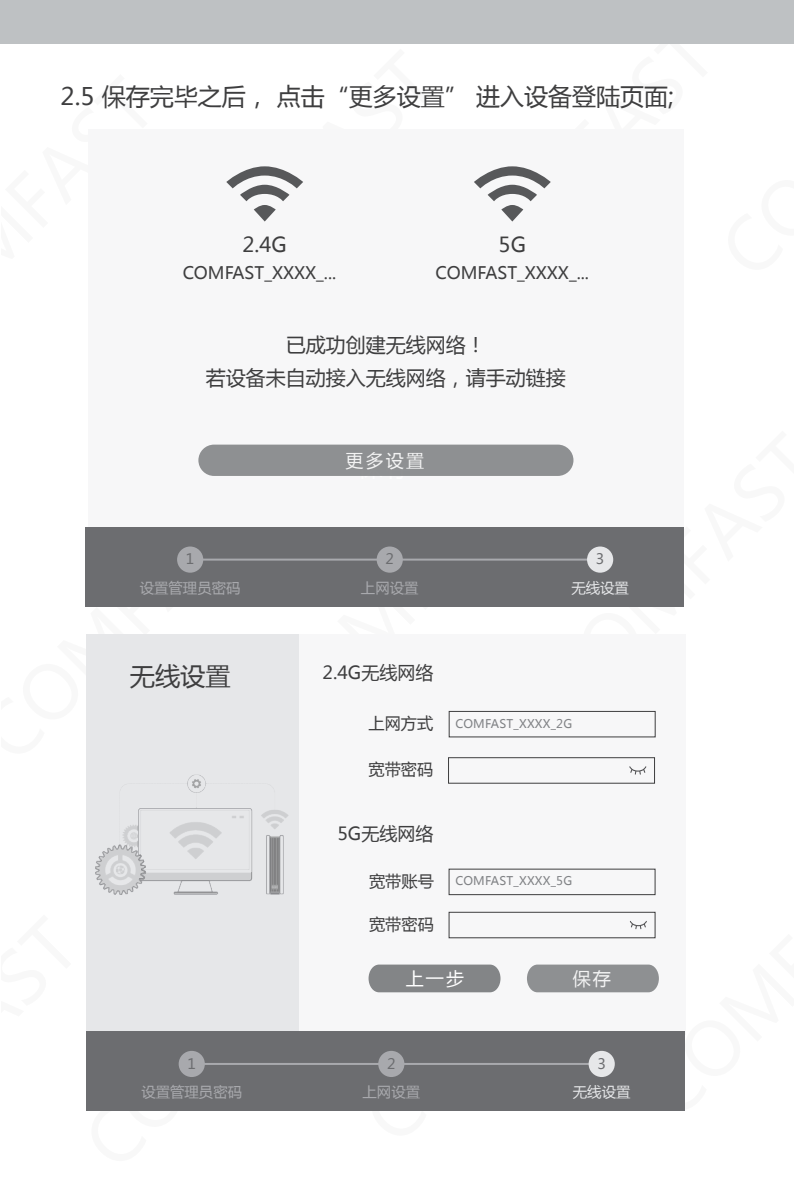
<style>
.page{position:relative;width:794px;height:1191px;background:#fff}
.page>*{position:absolute;margin:0;border:0;box-sizing:border-box;transform-origin:0 0}
.t1{font:25.2px "Microsoft Ya Hei";color:#3e3e3f}
.t2{font:24.4px "Microsoft Ya Hei";color:#fff}
.t3{font:24px "Microsoft Ya Hei";color:#3e3e3f}
.t4{font:20.4px "Microsoft Ya Hei";color:#3e3e3f}
.t5{font:20px/33.2px "Microsoft Ya Hei";color:#3e3e3f;text-align:center}
.t6{font:18px "Microsoft Ya Hei";color:#3e3e3f}
.t7{font:18px "Microsoft Ya Hei";letter-spacing:.12em;color:#fff}
.t8{font:17.2px "Microsoft Ya Hei";color:#3e3e3f}
.t9{font:16px "Microsoft Ya Hei";color:#3e3e3f}
.t10{font:14.4px "Microsoft Ya Hei";color:#a8a9ad}
.t11{font:14.4px "Microsoft Ya Hei";color:#e6e7e9}
.t12{font:14.4px "Microsoft Ya Hei";color:#6c6d70}
.t13{font:12px "Microsoft Ya Hei";letter-spacing:.02em;color:#808285}
</style>
<div class="page">
<svg style="left:85px;top:606px;width:165px;height:147px"></svg>
<div style="left:0;top:0;width:794px;height:44px;background:#bec1c3"></div>
<div style="left:88px;top:129px;width:595px;height:417px;background:#f7f7f8"></div>
<div style="left:85px;top:527px;width:598px;height:79px;background:#6c6d70"></div>
<hr style="left:197px;top:558px;width:403px;height:2px;background:#a8a9ad">
<div style="left:177px;top:546px;width:26px;height:26px;background:#a8a9ad;border-radius:50%"></div>
<div style="left:377px;top:546px;width:26px;height:26px;background:#a8a9ad;border-radius:50%"></div>
<div style="left:587px;top:546px;width:26px;height:26px;background:#e6e7e9;border-radius:50%"></div>
<div style="left:87px;top:634px;width:212px;height:401px;background:#e6e7e9"></div>
<div style="left:299px;top:634px;width:386px;height:401px;background:#f7f7f8"></div>
<svg style="left:368px;top:964px;width:132px;height:28px;background:#898b8d"></svg>
<img style="left:95px;top:774px;width:193px;height:121px">
<div style="left:87px;top:1031px;width:598px;height:80px;background:#6c6d70"></div>
<div style="left:449px;top:711px;width:206px;height:26px;border:1px solid #3e3e3f"></div>
<div style="left:448px;top:757px;width:207px;height:26px;border:1px solid #3e3e3f"></div>
<svg style="left:629px;top:766px;width:17px;height:8px"></svg>
<div style="left:448px;top:911px;width:207px;height:27px;border:1px solid #3e3e3f"></div>
<svg style="left:527px;top:881px;width:132px;height:196px"></svg>
<hr style="left:198px;top:1063px;width:403px;height:2px;background:#a8a9ad">
<div style="left:179px;top:1050px;width:26px;height:27px;background:#a8a9ad;border-radius:50%"></div>
<div style="left:378px;top:1050px;width:26px;height:27px;background:#a8a9ad;border-radius:50%"></div>
<div style="left:588px;top:1050px;width:27px;height:27px;background:#e6e7e9;border-radius:50%"></div>
<svg style="left:474px;top:166px;width:77px;height:55px"></svg>
<svg style="left:226px;top:166px;width:77px;height:55px"></svg>
<div style="left:198px;top:444px;width:375px;height:32px;background:#8e9092;border-radius:16px"></div>
<h3 class="t3" style="left:61px;top:80px;width:615px">2.5 保存完毕之后， 点击“更多设置” 进入设备登陆页面;</h3>
<p class="t4" style="left:242px;top:231px;width:46px">2.4G</p>
<p class="t4" style="left:498px;top:231px;width:29px">5G</p>
<p class="t8" style="left:183px;top:261px;width:155px">COMFAST_XXXX_...</p>
<p class="t8" style="left:435px;top:261px;width:155px">COMFAST_XXXX_...</p>
<p class="t5" style="left:206px;top:328px;width:361px">已成功创建无线网络！<br>若设备未自动接入无线网络，请手动链接</p>
<p class="t7" style="left:346px;top:448px;width:80px">更多设置</p>
<h2 class="t2" style="left:358px;top:450px;width:53px">保存</h2>
<p class="t12" style="left:186px;top:549px;width:10px">1</p>
<p class="t12" style="left:385px;top:549px;width:10px">2</p>
<p class="t12" style="left:596px;top:549px;width:10px">3</p>
<p class="t10" style="left:140px;top:578px;width:102px">设置管理员密码</p>
<p class="t10" style="left:361px;top:578px;width:59px">上网设置</p>
<p class="t11" style="left:571px;top:578px;width:59px">无线设置</p>
<h1 class="t1" style="left:130px;top:659px;width:102px">无线设置</h1>
<p class="t6" style="left:322px;top:660px;width:112px">2.4G无线网络</p>
<p class="t9" style="left:368px;top:712px;width:66px">上网方式</p>
<p class="t13" style="left:455px;top:715px;width:118px">COMFAST_XXXX_2G</p>
<p class="t9" style="left:368px;top:758px;width:66px">宽带密码</p>
<p class="t6" style="left:337px;top:821px;width:97px">5G无线网络</p>
<p class="t9" style="left:369px;top:870px;width:66px">宽带账号</p>
<p class="t13" style="left:455px;top:872px;width:118px">COMFAST_XXXX_5G</p>
<p class="t9" style="left:369px;top:913px;width:66px">宽带密码</p>
<p class="t7" style="left:406px;top:966px;width:60px">上一步</p>
<p class="t7" style="left:573px;top:966px;width:40px">保存</p>
<p class="t12" style="left:187px;top:1053px;width:10px">1</p>
<p class="t12" style="left:387px;top:1053px;width:10px">2</p>
<p class="t12" style="left:597px;top:1053px;width:10px">3</p>
<p class="t10" style="left:141px;top:1082px;width:102px">设置管理员密码</p>
<p class="t10" style="left:362px;top:1082px;width:59px">上网设置</p>
<p class="t11" style="left:573px;top:1082px;width:59px">无线设置</p>
</div>
